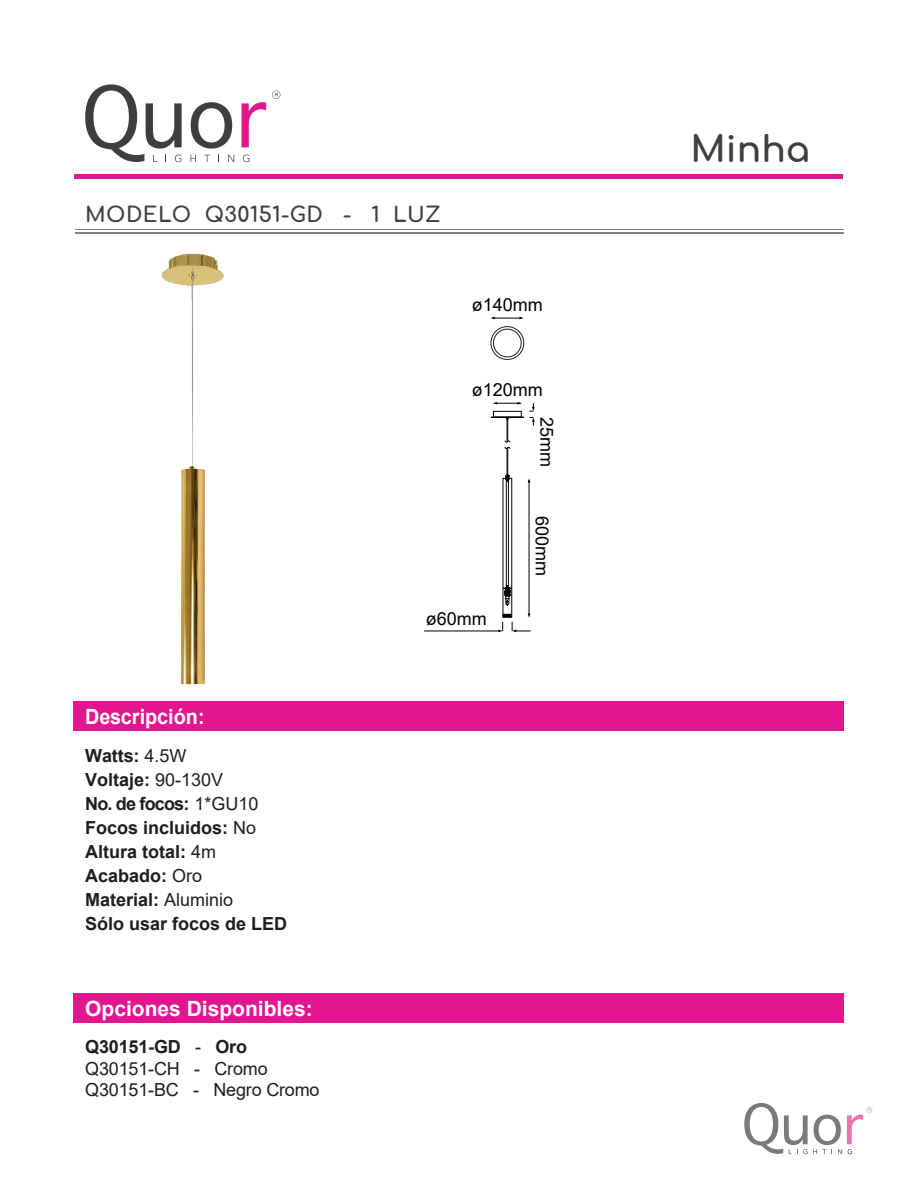
<style>
.page{position:relative;width:918px;height:1188px;background:#fff}
.page>*{position:absolute;margin:0;border:0;box-sizing:border-box;transform-origin:0 0}
.t1{font:700 36px "Comfortaa";color:#3e3e3f}
.t2{font:700 21px "Arial";color:#fff}
.t3{font:700 21px "Comfortaa";letter-spacing:.02em;color:#3f3f3f}
.t4{font:700 21px "Arial";color:#fff;scale:.94 1}
.t5{font:700 18px/24px "Arial";color:#201d1e}
.t6{font:18px/21.6px "Arial";letter-spacing:-.01em;color:#201d1e}
.t7{font:18px "Arial";color:#000001}
.s1{font-weight:400}
.s2{font-weight:700}
</style>
<div class="page">
<div style="left:74px;top:994px;width:770px;height:29px;background:#e2168f"></div>
<svg style="left:744px;top:1103px;width:128px;height:51px"></svg>
<div style="left:74px;top:702px;width:770px;height:29px;background:#e2168f"></div>
<hr style="left:75px;top:174px;width:768px;height:4px;background:#e2168f">
<hr style="left:75px;top:232px;width:768px;height:1px;background:#808385">
<hr style="left:75px;top:229px;width:768px;height:1px;background:#808385">
<svg style="left:241px;top:102px;width:25px;height:45px"></svg>
<svg style="left:191px;top:102px;width:41px;height:47px"></svg>
<svg style="left:85px;top:84px;width:97px;height:78px"></svg>
<svg style="left:191px;top:155px;width:5px;height:7px"></svg>
<svg style="left:204px;top:155px;width:6px;height:7px"></svg>
<svg style="left:228px;top:155px;width:6px;height:7px"></svg>
<svg style="left:243px;top:155px;width:6px;height:7px"></svg>
<svg style="left:272px;top:91px;width:8px;height:8px"></svg>
<hr style="left:424px;top:631px;width:76px;height:1px;background:#000001">
<hr style="left:529px;top:480px;width:1px;height:134px;background:#000001">
<svg style="left:493px;top:402px;width:29px;height:3px"></svg>
<svg style="left:530px;top:404px;width:5px;height:21px"></svg>
<div style="left:491px;top:417px;width:33px;height:1px;border:1px solid #000001"></div>
<div style="left:493px;top:411px;width:29px;height:7px;border:1px solid #000001"></div>
<hr style="left:508px;top:478px;width:1px;height:112px;background:#000001">
<hr style="left:506px;top:478px;width:1px;height:112px;background:#000001">
<svg style="left:498px;top:614px;width:32px;height:18px"></svg>
<svg style="left:500px;top:417px;width:11px;height:65px"></svg>
<svg style="left:502px;top:585px;width:10px;height:21px"></svg>
<div style="left:491px;top:326px;width:33px;height:34px;border:1px solid #231f20;border-radius:50%"></div>
<div style="left:493px;top:329px;width:29px;height:28px;border:1px solid #231f20;border-radius:50%"></div>
<svg style="left:491px;top:317px;width:33px;height:2px"></svg>
<img style="left:162px;top:253px;width:61px;height:433px">
<p class="t3" style="left:85px;top:195px;width:357px">MODELO Q30151-GD - 1 LUZ</p>
<p class="t7" style="left:472px;top:292px;width:73px">ø140mm</p>
<p class="t7" style="left:472px;top:377px;width:73px">ø120mm</p>
<p class="t7" style="left:559px;top:417px;width:52px;rotate:90deg">25mm</p>
<p class="t7" style="left:555px;top:516px;width:62px;rotate:90deg">600mm</p>
<p class="t4" style="left:85px;top:702px;width:129px">Descripción:</p>
<p class="t5" style="left:85px;top:744px;width:204px">Watts: <span class="s1">4.5W<br></span>Voltaje: <span class="s1">90-130V<br></span>No. de focos: <span class="s1">1*GU10<br></span>Focos incluidos: <span class="s1">No<br></span>Altura total: <span class="s1">4m<br></span>Acabado: <span class="s1">Oro<br></span>Material: <span class="s1">Aluminio<br></span>Sólo usar focos de LED</p>
<p class="t2" style="left:85px;top:994px;width:229px">Opciones Disponibles:</p>
<p class="t6" style="left:85px;top:1036px;width:236px"><span class="s2">Q30151-GD</span> - <span class="s2">Oro<br></span>Q30151-CH - Cromo<br>Q30151-BC - Negro Cromo</p>
<p class="t7" style="left:426px;top:606px;width:63px">ø60mm</p>
<h1 class="t1" style="left:691px;top:116px;width:121px">Minha</h1>
</div>
